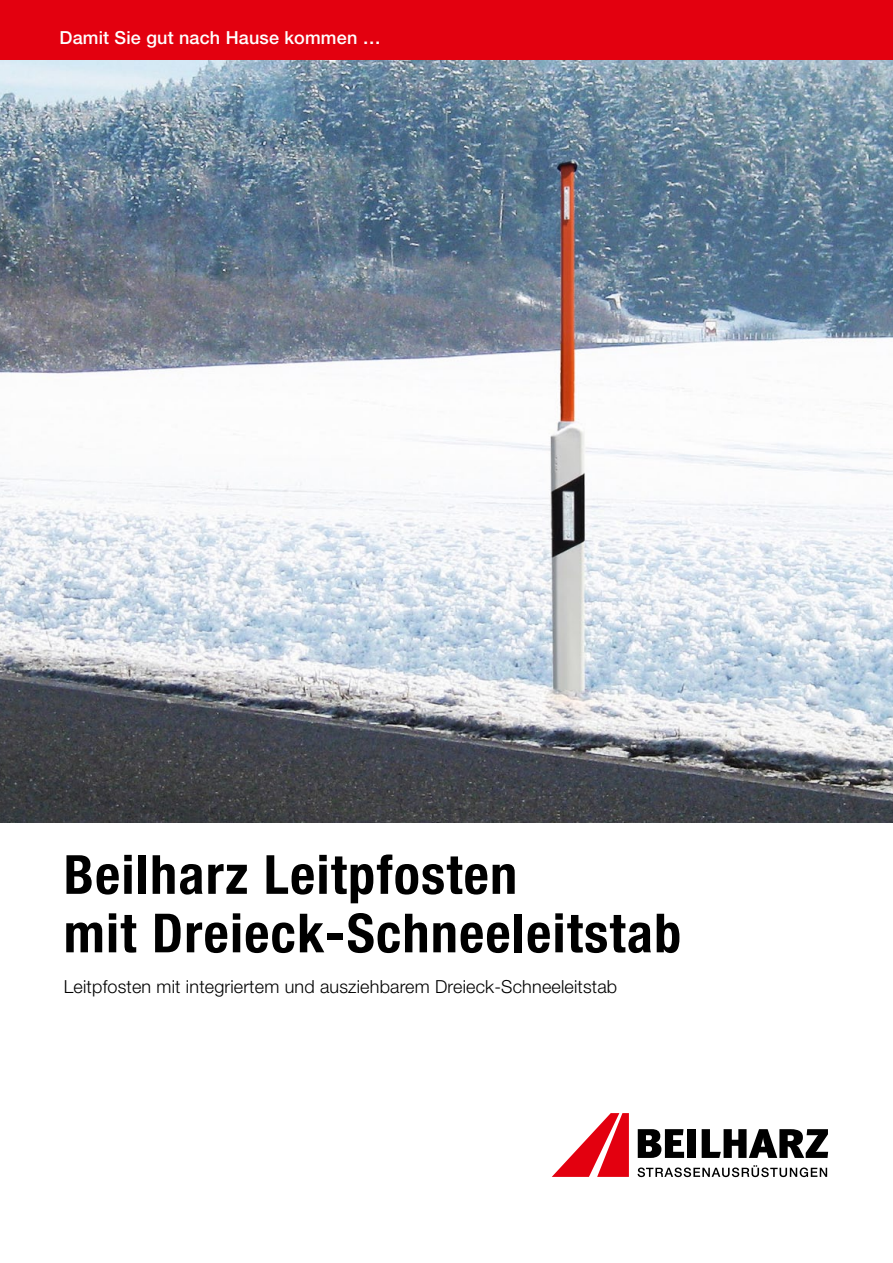
<style>
.page{position:relative;width:893px;height:1263px;background:#fff}
.page>*{position:absolute;margin:0;border:0;box-sizing:border-box;transform-origin:0 0}
.t1{font:700 condensed 54px/58.5px "Helvetica Neue";letter-spacing:.025em;color:#000}
.t2{font:300 18px "Helvetica Neue";letter-spacing:.01em;color:#000}
.t3{font:500 18px "Helvetica Neue";letter-spacing:.01em;color:#fff}
</style>
<div class="page">
<img style="left:0;top:60px;width:893px;height:762px">
<div style="left:0;top:0;width:893px;height:60px;background:#e3000f"></div>
<svg style="left:638px;top:1129px;width:46px;height:29px"></svg>
<div style="left:688px;top:1129px;width:8px;height:29px;background:#000"></div>
<svg style="left:702px;top:1129px;width:126px;height:29px"></svg>
<svg style="left:638px;top:1165px;width:189px;height:12px"></svg>
<svg style="left:552px;top:1113px;width:77px;height:64px"></svg>
<p class="t3" style="left:60px;top:27px;width:323px">Damit Sie gut nach Hause kommen …</p>
<h1 class="t1" style="left:64px;top:845px;width:619px">Beilharz Leitpfosten<br>mit Dreieck-Schneeleitstab</h1>
<p class="t2" style="left:64px;top:975px;width:555px">Leitpfosten mit integriertem und ausziehbarem Dreieck-Schneeleitstab</p>
</div>
